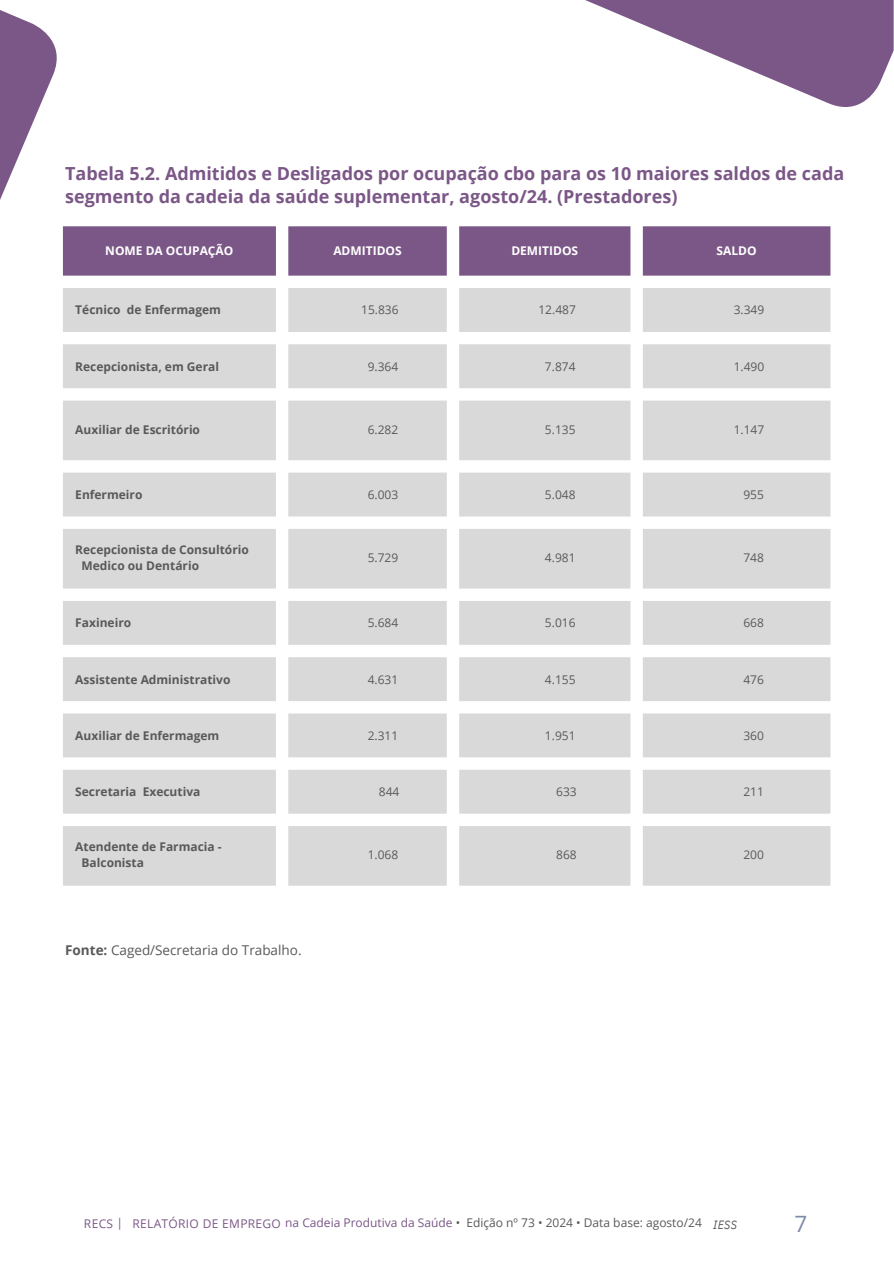
<style>
.page{position:relative;width:894px;height:1264px;background:#fff}
.page>*{position:absolute;margin:0;border:0;box-sizing:border-box;transform-origin:0 0}
.t1{font:22.5px "Open Sans";color:#7d8aa8}
.t2{font:700 18px/22.5px "Open Sans";color:#7b5787}
.t3{font:13.5px "Open Sans";color:#58595b}
.t4{font:700 12px "Open Sans";color:#58595b}
.t5{font:12px "Open Sans";color:#58595b}
.t6{font:12px "Open Sans";color:#7b5787}
.t7{font:700 12px "Open Sans";color:#fff}
.t8{font:italic 12px "IBM Plex Sans Cond";color:#58595b}
.s1{font-weight:700}
.s2{color:#58595b}
</style>
<div class="page">
<svg style="left:0;top:10px;width:57px;height:190px"></svg>
<svg style="left:585px;top:0;width:308px;height:107px"></svg>
<svg style="left:63px;top:226px;width:767px;height:50px;background:#83618e"></svg>
<svg style="left:63px;top:288px;width:767px;height:597px;fill:#d9d9d9"></svg>
<p class="t2" style="left:65px;top:162px;width:780px">Tabela 5.2. Admitidos e Desligados por ocupação cbo para os 10 maiores saldos de cada segmento da cadeia da saúde suplementar, agosto/24. (Prestadores)</p>
<p class="t7" style="left:105px;top:242px;width:130px">NOME DA OCUPAÇÃO</p>
<p class="t7" style="left:333px;top:242px;width:70px">ADMITIDOS</p>
<p class="t7" style="left:511px;top:242px;width:68px">DEMITIDOS</p>
<p class="t7" style="left:716px;top:242px;width:42px">SALDO</p>
<p class="t4" style="left:75px;top:301px;width:147px">Técnico de Enfermagem</p>
<p class="t5" style="left:361px;top:301px;width:39px">15.836</p>
<p class="t5" style="left:538px;top:301px;width:39px">12.487</p>
<p class="t5" style="left:733px;top:301px;width:32px">3.349</p>
<p class="t4" style="left:75px;top:358px;width:145px">Recepcionista, em Geral</p>
<p class="t5" style="left:367px;top:358px;width:32px">9.364</p>
<p class="t5" style="left:545px;top:358px;width:32px">7.874</p>
<p class="t5" style="left:733px;top:358px;width:32px">1.490</p>
<p class="t4" style="left:75px;top:421px;width:126px">Auxiliar de Escritório</p>
<p class="t5" style="left:367px;top:421px;width:32px">6.282</p>
<p class="t5" style="left:545px;top:421px;width:32px">5.135</p>
<p class="t5" style="left:733px;top:421px;width:32px">1.147</p>
<p class="t4" style="left:75px;top:486px;width:69px">Enfermeiro</p>
<p class="t5" style="left:367px;top:486px;width:32px">6.003</p>
<p class="t5" style="left:545px;top:486px;width:32px">5.048</p>
<p class="t5" style="left:743px;top:486px;width:22px">955</p>
<p class="t4" style="left:75px;top:541px;width:175px">Recepcionista de Consultório</p>
<p class="t4" style="left:81px;top:557px;width:119px">Medico ou Dentário</p>
<p class="t5" style="left:367px;top:549px;width:32px">5.729</p>
<p class="t5" style="left:545px;top:549px;width:32px">4.981</p>
<p class="t5" style="left:743px;top:549px;width:22px">748</p>
<p class="t4" style="left:75px;top:614px;width:57px">Faxineiro</p>
<p class="t5" style="left:367px;top:614px;width:32px">5.684</p>
<p class="t5" style="left:545px;top:614px;width:32px">5.016</p>
<p class="t5" style="left:743px;top:614px;width:22px">668</p>
<p class="t4" style="left:75px;top:670px;width:157px">Assistente Administrativo</p>
<p class="t5" style="left:367px;top:670px;width:32px">4.631</p>
<p class="t5" style="left:545px;top:670px;width:32px">4.155</p>
<p class="t5" style="left:743px;top:670px;width:22px">476</p>
<p class="t4" style="left:75px;top:727px;width:145px">Auxiliar de Enfermagem</p>
<p class="t5" style="left:367px;top:727px;width:32px">2.311</p>
<p class="t5" style="left:545px;top:727px;width:32px">1.951</p>
<p class="t5" style="left:743px;top:727px;width:22px">360</p>
<p class="t4" style="left:75px;top:783px;width:127px">Secretaria Executiva</p>
<p class="t5" style="left:379px;top:783px;width:22px">844</p>
<p class="t5" style="left:556px;top:783px;width:22px">633</p>
<h2 class="t5" style="left:743px;top:783px;width:22px">211</h2>
<p class="t4" style="left:75px;top:838px;width:148px">Atendente de Farmacia -</p>
<h3 class="t4" style="left:81px;top:854px;width:64px">Balconista</h3>
<p class="t3" style="left:65px;top:941px;width:238px"><span class="s1">Fonte:</span> Caged/Secretaria do Trabalho.</p>
<p class="t5" style="left:367px;top:846px;width:32px">1.068</p>
<h3 class="t5" style="left:556px;top:846px;width:22px">868</h3>
<h3 class="t5" style="left:743px;top:846px;width:22px">200</h3>
<p class="t6" style="left:84px;top:1214px;width:41px">RECS |</p>
<p class="t6" style="left:132px;top:1214px;width:570px">RELATÓRIO DE EMPREGO na Cadeia Produtiva da Saúde <span class="s2">• Edição nº 73 • 2024 • Data base: agosto/24</span></p>
<p class="t8" style="left:713px;top:1216px;width:25px">IESS</p>
<h1 class="t1" style="left:794px;top:1207px;width:14px">7</h1>
</div>
